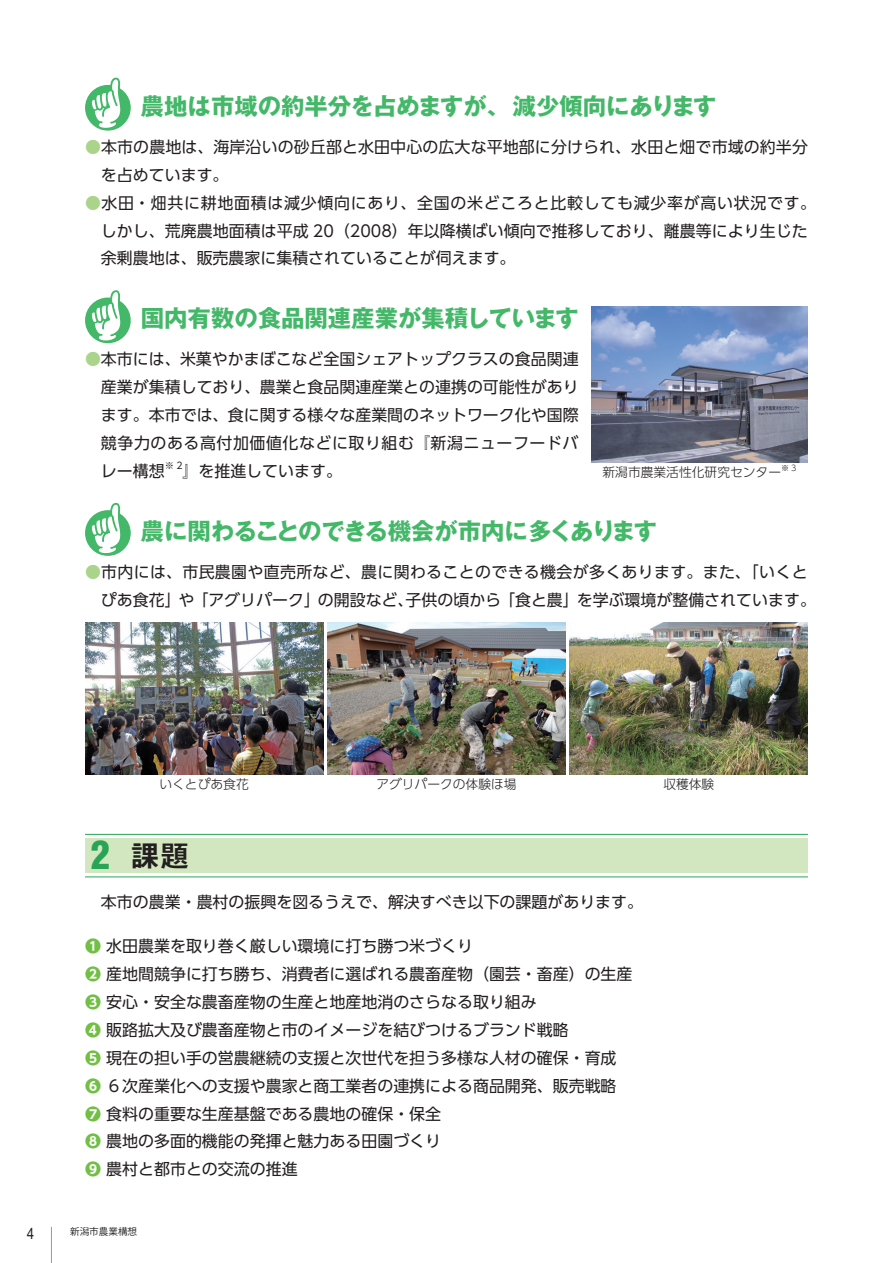
<style>
.page{position:relative;width:893px;height:1263px;background:#fff}
.page>*{position:absolute;margin:0;border:0;box-sizing:border-box;transform-origin:0 0}
.t1{font:29.7px "Midashi Go Pro MB31";color:#231f20}
.t2{font:700 23.4px "Gothic MB101 Pro";color:#44b869}
.t3{font:700 23.4px "Gothic MB101 Pro";letter-spacing:-.03em;color:#44b869}
.t4{font:15.9px/27.9px "UD Shin Go Pro";color:#231f20}
.t5{font:15.9px/27.9px "UD Shin Go Pr 6";letter-spacing:.035em;color:#231f20;text-align:justify}
.t6{font:15.9px/27.9px "UD Shin Go Pro";letter-spacing:.02em;color:#231f20}
.t7{font:15.9px "UD Shin Go Pr 6";color:#231f20}
.t8{font:condensed 15.9px "Helvetica";color:#231f20}
.t9{font:300 12.75px "UD Shin Go Pro";color:#231f20}
.t10{font:9.6px "Koz Go Pro";color:#231f20}
.t11{font:9.3px "UD Shin Go Pr 6";color:#231f20}
.t12{font:300 8.1px "UD Shin Go Pro";color:#231f20}
.s1{color:#aad489}
.s2{font-family:"UD Shin Go Pro";color:#aad489}
.s3{font-family:"Helvetica";font-weight:900;font-stretch:condensed;font-size:38.25px;color:#28a456}
.s4{font-weight:700;color:#71bf44}
</style>
<div class="page">
<hr style="left:51px;top:1227px;width:1px;height:36px;background:#71bf44">
<img style="left:591px;top:307px;width:217px;height:155px">
<img style="left:85px;top:623px;width:238px;height:152px">
<img style="left:570px;top:623px;width:238px;height:152px">
<img style="left:327px;top:623px;width:239px;height:152px">
<div style="left:85px;top:838px;width:723px;height:34px;background:#d2e7c0"></div>
<hr style="left:85px;top:834px;width:723px;height:1px;background:#28a456">
<hr style="left:85px;top:876px;width:723px;height:1px;background:#28a456">
<div style="left:85px;top:85px;width:46px;height:46px;background:#44b869;border-radius:50%"></div>
<svg style="left:90px;top:77px;width:32px;height:53px"></svg>
<div style="left:85px;top:298px;width:46px;height:45px;background:#44b869;border-radius:50%"></div>
<svg style="left:90px;top:290px;width:32px;height:52px"></svg>
<div style="left:85px;top:510px;width:46px;height:46px;background:#44b869;border-radius:50%"></div>
<svg style="left:90px;top:502px;width:32px;height:53px"></svg>
<h2 class="t2" style="left:141px;top:86px;width:577px">農地は市域の約半分を占めますが、減少傾向にあります</h2>
<p class="t4" style="left:101px;top:132px;width:708px;text-indent:-16px"><span class="s1">●</span>本市の農地は、海岸沿いの砂丘部と水田中心の広大な平地部に分けられ、水田と畑で市域の約半分を占めています。</p>
<p class="t4" style="left:101px;top:188px;width:716px;text-indent:-16px"><span class="s1">●</span>水田・畑共に耕地面積は減少傾向にあり、全国の米どころと比較しても減少率が高い状況です。しかし、荒廃農地面積は平成 20（2008）年以降横ばい傾向で推移しており、離農等により生じた余剰農地は、販売農家に集積されていることが伺えます。</p>
<h2 class="t2" style="left:141px;top:299px;width:439px">国内有数の食品関連産業が集積しています</h2>
<p class="t5" style="left:101px;top:345px;width:479px;text-indent:-16px"><span class="s2">●</span>本市には、米菓やかまぼこなど全国シェアトップクラスの食品関連産業が集積しており、農業と食品関連産業との連携の可能性があります。本市では、食に関する様々な産業間のネットワーク化や国際競争力のある高付加価値化などに取り組む『新潟ニューフードバレー構想</p>
<p class="t11" style="left:165px;top:458px;width:19px">※ 2</p>
<p class="t7" style="left:183px;top:458px;width:161px">』を推進しています。</p>
<p class="t9" style="left:602px;top:462px;width:180px">新潟市農業活性化研究センター</p>
<p class="t12" style="left:781px;top:461px;width:17px">※3</p>
<h2 class="t3" style="left:141px;top:512px;width:518px">農に関わることのできる機会が市内に多くあります</h2>
<p class="t6" style="left:101px;top:558px;width:716px;text-indent:-16px"><span class="s1">●</span>市内には、市民農園や直売所など、農に関わることのできる機会が多くあります。また、「いくとぴあ食花」や「アグリパーク」の開設など、子供の頃から「食と農」を学ぶ環境が整備されています。</p>
<p class="t9" style="left:159px;top:774px;width:91px">いくとぴあ食花</p>
<p class="t9" style="left:376px;top:774px;width:142px">アグリパークの体験ほ場</p>
<p class="t9" style="left:663px;top:774px;width:53px">収穫体験</p>
<h1 class="t1" style="left:91px;top:832px;width:100px"><span class="s3">2</span> 課題</h1>
<p class="t4" style="left:85px;top:888px;width:560px">　本市の農業・農村の振興を図るうえで、解決すべき以下の課題があります。</p>
<p class="t4" style="left:85px;top:931px;width:549px"><span class="s4">❶</span> 水田農業を取り巻く厳しい環境に打ち勝つ米づくり<br><span class="s4">❷</span> 産地間競争に打ち勝ち、消費者に選ばれる農畜産物（園芸・畜産）の生産<br><span class="s4">❸</span> 安心・安全な農畜産物の生産と地産地消のさらなる取り組み<br><span class="s4">❹</span> 販路拡大及び農畜産物と市のイメージを結びつけるブランド戦略<br><span class="s4">❺</span> 現在の担い手の営農継続の支援と次世代を担う多様な人材の確保・育成<br><span class="s4">❻</span> ６次産業化への支援や農家と商工業者の連携による商品開発、販売戦略<br><span class="s4">❼</span> 食料の重要な生産基盤である農地の確保・保全<br><span class="s4">❽</span> 農地の多面的機能の発揮と魅力ある田園づくり<br><span class="s4">❾</span> 農村と都市との交流の推進</p>
<p class="t8" style="left:27px;top:1224px;width:9px">4</p>
<p class="t10" style="left:70px;top:1225px;width:68px">新潟市農業構想</p>
</div>
